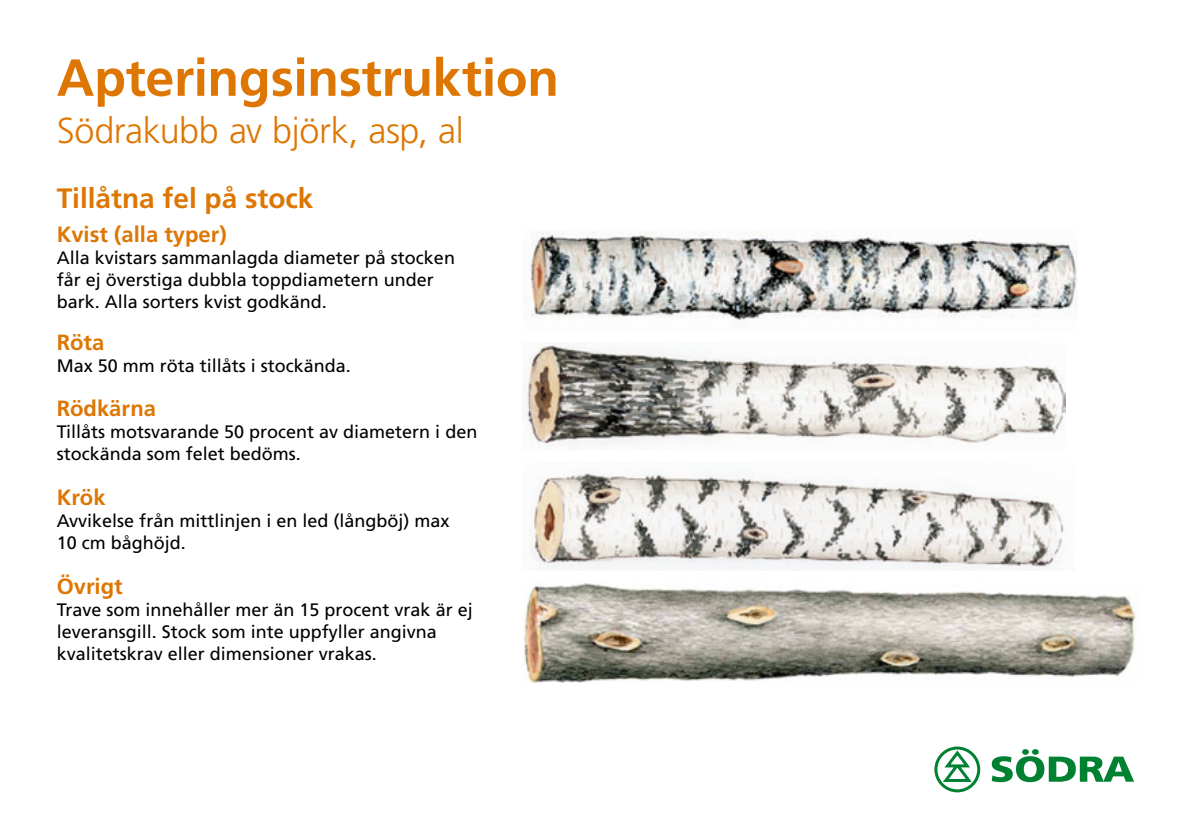
<style>
.page{position:relative;width:1191px;height:840px;background:#fff}
.page>*{position:absolute;margin:0;border:0;box-sizing:border-box;transform-origin:0 0}
.t1{font:700 52px "Frutiger";letter-spacing:-.005em;color:#dd7602}
.t2{font:300 36px "Frutiger";letter-spacing:-.015em;color:#dd7602}
.t3{font:700 28px "Frutiger";color:#dd7602}
.t4{font:700 22px "Frutiger";color:#dd7602}
.t5{font:18px/22px "Frutiger";color:#000}
</style>
<div class="page">
<svg style="left:991px;top:749px;width:143px;height:32px"></svg>
<svg style="left:934px;top:746px;width:47px;height:45px"></svg>
<img style="left:525px;top:231px;width:552px;height:91px">
<img style="left:523px;top:342px;width:542px;height:104px">
<img style="left:530px;top:472px;width:534px;height:98px">
<img style="left:523px;top:583px;width:613px;height:99px">
<h1 class="t1" style="left:57px;top:47px;width:504px">Apteringsinstruktion</h1>
<h2 class="t2" style="left:57px;top:110px;width:408px">Södrakubb av björk, asp, al</h2>
<h3 class="t3" style="left:57px;top:182px;width:258px">Tillåtna fel på stock</h3>
<p class="t4" style="left:57px;top:221px;width:171px">Kvist (alla typer)</p>
<p class="t5" style="left:57px;top:246px;width:400px">Alla kvistars sammanlagda diameter på stocken får ej överstiga dubbla toppdiametern under bark. Alla sorters kvist godkänd.</p>
<p class="t4" style="left:57px;top:329px;width:49px">Röta</p>
<p class="t5" style="left:57px;top:354px;width:296px">Max 50 mm röta tillåts i stockända.</p>
<p class="t4" style="left:57px;top:395px;width:101px">Rödkärna</p>
<p class="t5" style="left:57px;top:421px;width:422px">Tillåts motsvarande 50 procent av diametern i den stockända som felet bedöms.</p>
<p class="t4" style="left:57px;top:484px;width:50px">Krök</p>
<p class="t5" style="left:57px;top:509px;width:394px">Avvikelse från mittlinjen i en led (långböj) max<br>10 cm båghöjd.</p>
<p class="t4" style="left:57px;top:573px;width:68px">Övrigt</p>
<p class="t5" style="left:57px;top:598px;width:417px">Trave som innehåller mer än 15 procent vrak är ej leveransgill. Stock som inte uppfyller angivna kvalitetskrav eller dimensioner vrakas.</p>
</div>
